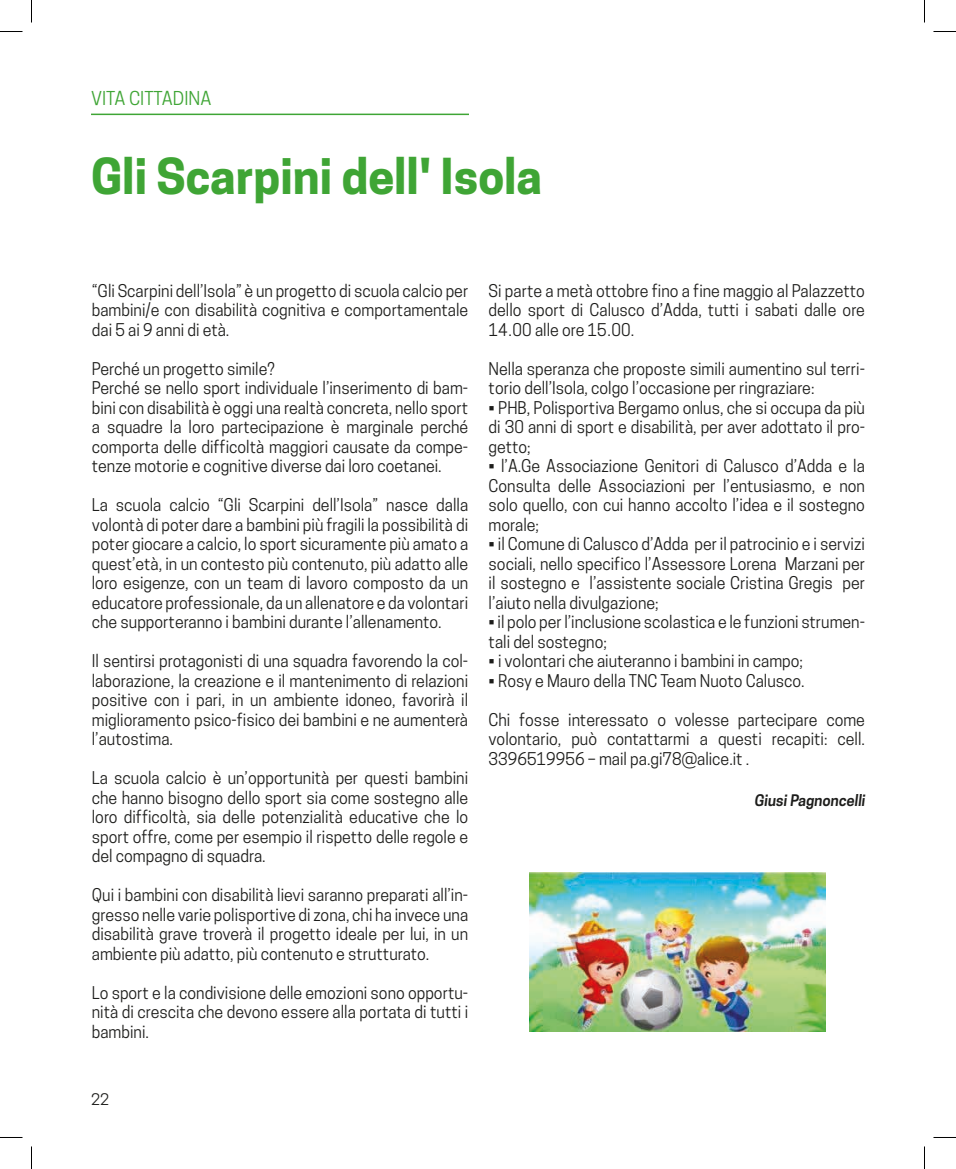
<style>
.page{position:relative;width:956px;height:1169px;background:#fff}
.page>*{position:absolute;margin:0;border:0;box-sizing:border-box;transform-origin:0 0}
.t1{font:700 46.5px "Cooper Hewitt";color:#3fa535}
.t2{font:18px "Cooper Hewitt";color:#3fa535}
.t3{font:16.5px/19.5px "Cooper Hewitt";color:#1d1d1b;text-align:justify}
.t4{font:600 15px "Cooper Hewitt";color:#1d1d1b}
.t5{font:15px "Cooper Hewitt";color:#1d1d1b}
</style>
<div class="page">
<hr style="left:91px;top:114px;width:378px;height:1px;background:#3fa535">
<img style="left:530px;top:872px;width:296px;height:159px">
<svg style="left:0;top:31px;width:22px;height:1px"></svg>
<svg style="left:933px;top:31px;width:23px;height:1px"></svg>
<svg style="left:0;top:1137px;width:22px;height:1px"></svg>
<svg style="left:933px;top:1137px;width:23px;height:1px"></svg>
<svg style="left:31px;top:0;width:1px;height:23px"></svg>
<svg style="left:31px;top:1146px;width:1px;height:23px"></svg>
<svg style="left:924px;top:0;width:1px;height:23px"></svg>
<svg style="left:924px;top:1146px;width:1px;height:23px"></svg>
<p class="t2" style="left:91px;top:87px;width:122px">VITA CITTADINA</p>
<h1 class="t1" style="left:91px;top:149px;width:453px">Gli Scarpini dell' Isola</h1>
<p class="t3" style="left:92px;top:281px;width:378px">“Gli Scarpini dell’Isola” è un progetto di scuola calcio per bambini/e con disabilità cognitiva e comportamentale dai 5 ai 9 anni di età.</p>
<p class="t3" style="left:92px;top:359px;width:378px;text-align:left">Perché un progetto simile?<br>Perché se nello sport individuale l’inserimento di bam&shy;bini con disabilità è oggi una realtà concreta, nello sport a squadre la loro partecipazione è marginale perché comporta delle difficoltà maggiori causate da compe&shy;tenze motorie e cognitive diverse dai loro coetanei.</p>
<p class="t3" style="left:92px;top:495px;width:378px">La scuola calcio “Gli Scarpini dell’Isola” nasce dalla volontà di poter dare a bambini più fragili la possibilità di poter giocare a calcio, lo sport sicuramente più amato a quest’età, in un contesto più contenuto, più adatto alle loro esigenze, con un team di lavoro composto da un educatore professionale, da un allenatore e da volontari che supporteranno i bambini durante l’allenamento.</p>
<p class="t3" style="left:92px;top:651px;width:378px">Il sentirsi protagonisti di una squadra favorendo la col&shy;laborazione, la creazione e il mantenimento di relazioni positive con i pari, in un ambiente idoneo, favorirà il miglioramento psico-fisico dei bambini e ne aumenterà l’autostima.</p>
<p class="t3" style="left:92px;top:768px;width:378px">La scuola calcio è un’opportunità per questi bambini che hanno bisogno dello sport sia come sostegno alle loro difficoltà, sia delle potenzialità educative che lo sport offre, come per esempio il rispetto delle regole e del compagno di squadra.</p>
<p class="t3" style="left:92px;top:885px;width:378px">Qui i bambini con disabilità lievi saranno preparati all’in&shy;gresso nelle varie polisportive di zona, chi ha invece una disabilità grave troverà il progetto ideale per lui, in un ambiente più adatto, più contenuto e strutturato.</p>
<p class="t3" style="left:92px;top:983px;width:378px">Lo sport e la condivisione delle emozioni sono opportu&shy;nità di crescita che devono essere alla portata di tutti i bambini.</p>
<p class="t3" style="left:489px;top:281px;width:378px">Si parte a metà ottobre fino a fine maggio al Palazzetto dello sport di Calusco d’Adda, tutti i sabati dalle ore 14.00 alle ore 15.00.</p>
<p class="t3" style="left:489px;top:359px;width:378px">Nella speranza che proposte simili aumentino sul terri&shy;torio dell’Isola, colgo l’occasione per ringraziare:</p>
<p class="t3" style="left:489px;top:398px;width:378px">• PHB, Polisportiva Bergamo onlus, che si occupa da più di 30 anni di sport e disabilità, per aver adottato il pro&shy;getto;</p>
<p class="t3" style="left:489px;top:456px;width:378px">• l’A.Ge Associazione Genitori di Calusco d’Adda e la Consulta delle Associazioni per l’entusiasmo, e non solo quello, con cui hanno accolto l’idea e il sostegno morale;</p>
<p class="t3" style="left:489px;top:534px;width:378px">• il Comune di Calusco d’Adda per il patrocinio e i servizi sociali, nello specifico l’Assessore Lorena Marzani per il sostegno e l’assistente sociale Cristina Gregis per l’aiuto nella divulgazione;</p>
<p class="t3" style="left:489px;top:612px;width:378px">• il polo per l’inclusione scolastica e le funzioni strumen&shy;tali del sostegno;</p>
<p class="t3" style="left:489px;top:651px;width:316px">• i volontari che aiuteranno i bambini in campo;</p>
<p class="t3" style="left:489px;top:671px;width:318px">• Rosy e Mauro della TNC Team Nuoto Calusco.</p>
<p class="t3" style="left:489px;top:710px;width:378px">Chi fosse interessato o volesse partecipare come volontario, può contattarmi a questi recapiti: cell.<br>3396519956 – mail pa.gi78@alice.it .</p>
<p class="t4" style="left:754px;top:791px;width:115px">GiusiPagnoncelli</p>
<p class="t5" style="left:91px;top:1090px;width:19px">22</p>
</div>
